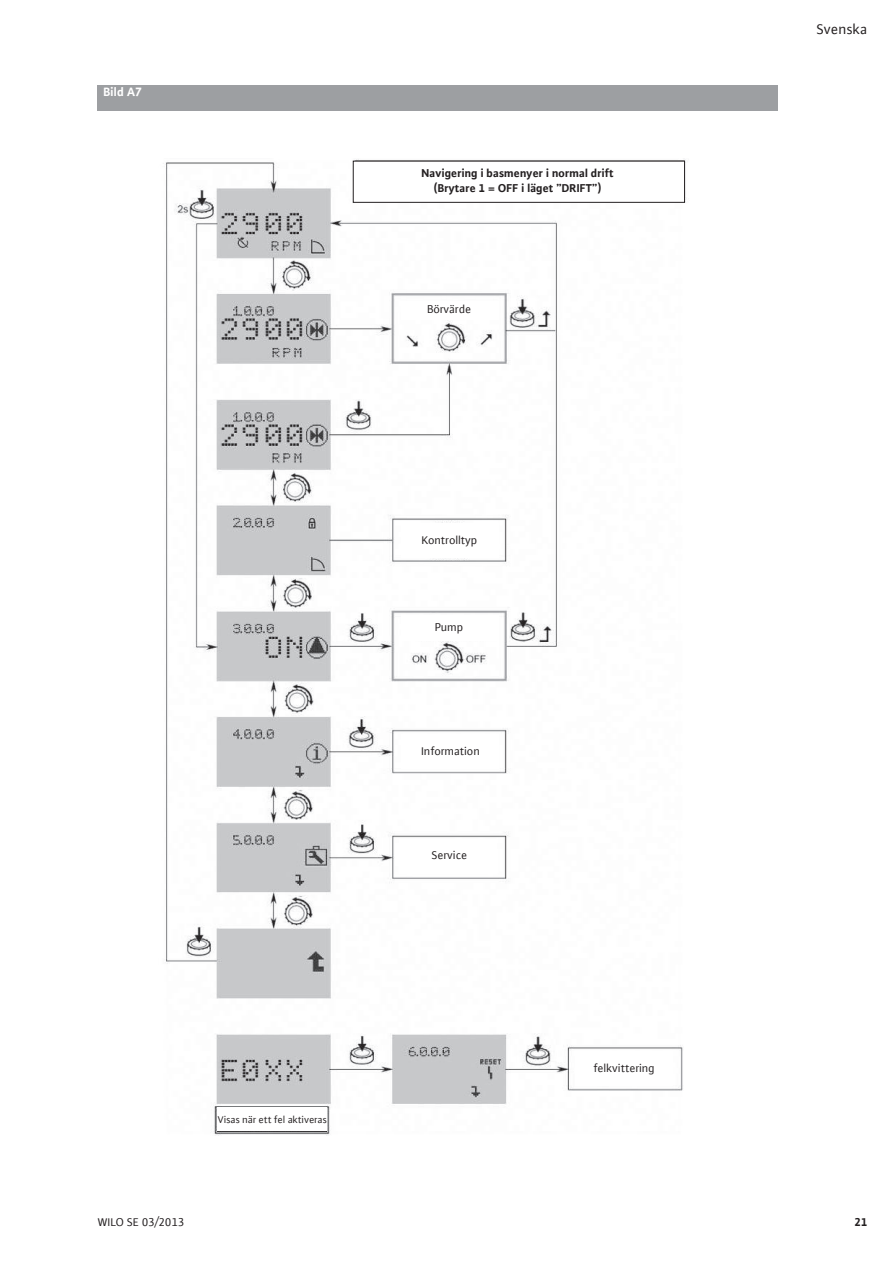
<style>
.page{position:relative;width:893px;height:1263px;background:#fff}
.page>*{position:absolute;margin:0;border:0;box-sizing:border-box;transform-origin:0 0}
.t1{font:15px "WILO Plus FM";color:#231f20}
.t2{font:700 12.75px "WILO Plus FM";color:#fff}
.t3{font:12px "WILO Plus FM";color:#231f20}
.t4{font:700 12px/14.4px "WILO Plus FM";color:#231f20;text-align:center}
.t5{font:10.5px "WILO Plus FM";color:#231f20}
</style>
<div class="page">
<div style="left:98px;top:85px;width:680px;height:26px;background:#9d9fa2"></div>
<img style="left:163px;top:159px;width:523px;height:976px">
<div style="left:353px;top:161px;width:331px;height:41px;background:#fff"></div>
<div style="left:353px;top:161px;width:332px;height:42px;border:1px solid #231f20"></div>
<div style="left:401px;top:301px;width:98px;height:19px;background:#fff"></div>
<div style="left:401px;top:523px;width:98px;height:34px;background:#fff"></div>
<div style="left:401px;top:734px;width:98px;height:35px;background:#fff"></div>
<div style="left:399px;top:839px;width:97px;height:35px;background:#fff"></div>
<div style="left:575px;top:1051px;width:98px;height:35px;background:#fff"></div>
<div style="left:401px;top:615px;width:98px;height:26px;background:#fff"></div>
<div style="left:217px;top:1108px;width:110px;height:23px;background:#fff"></div>
<p class="t2" style="left:104px;top:87px;width:40px">Bild A7</p>
<p class="t5" style="left:218px;top:1114px;width:111px">Visas när ett fel aktiveras</p>
<p class="t4" style="left:422px;top:167px;width:194px">Navigering i basmenyer i normal drift (Brytare 1 = OFF i läget ”DRIFT”)</p>
<p class="t3" style="left:427px;top:303px;width:45px">Börvärde</p>
<p class="t3" style="left:422px;top:535px;width:57px">Kontrolltyp</p>
<p class="t3" style="left:435px;top:621px;width:30px">Pump</p>
<p class="t3" style="left:421px;top:746px;width:60px">Information</p>
<p class="t3" style="left:432px;top:850px;width:37px">Service</p>
<p class="t3" style="left:594px;top:1063px;width:63px">felkvittering</p>
<p class="t1" style="left:817px;top:22px;width:52px">Svenska</p>
<p class="t3" style="left:98px;top:1217px;width:88px">WILO SE 03/2013</p>
<p class="t4" style="left:854px;top:1216px;width:14px">21</p>
</div>
